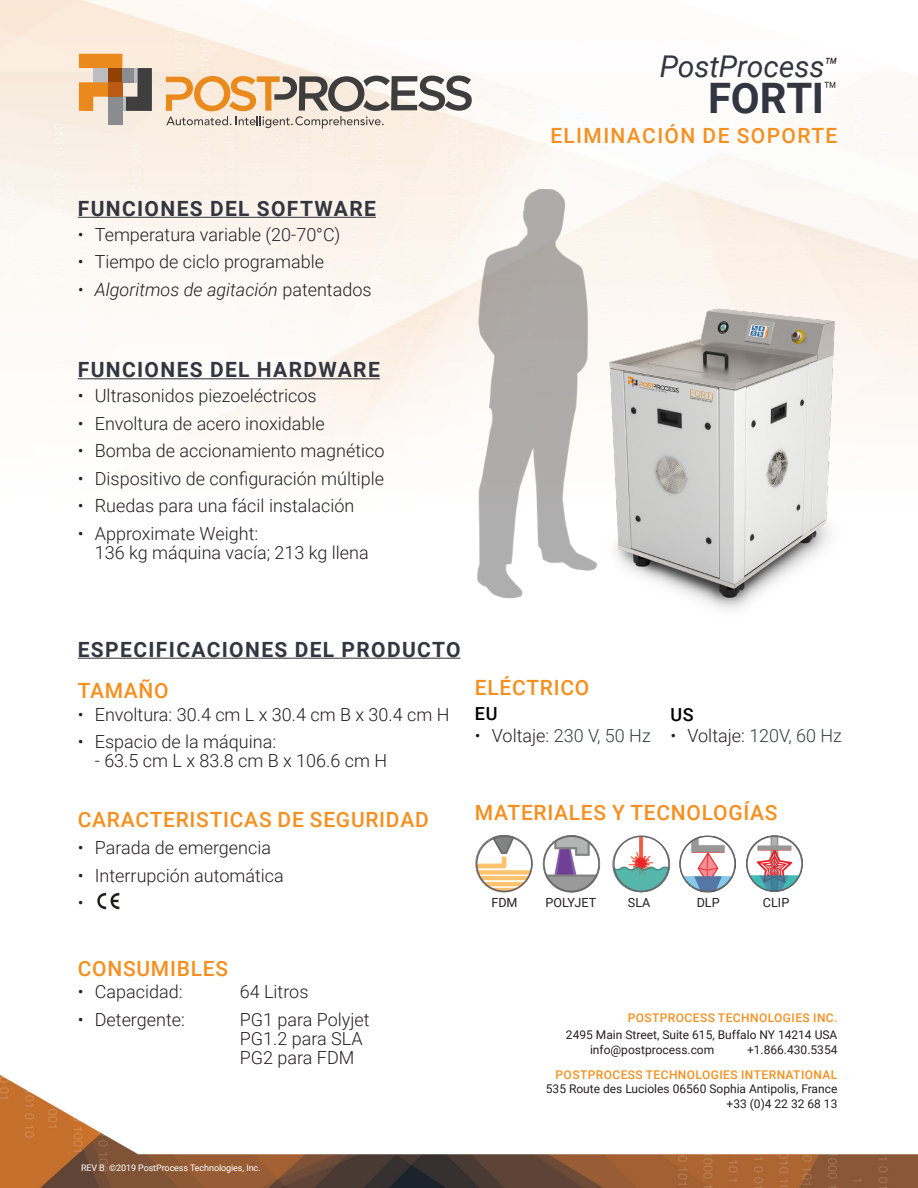
<style>
.page{position:relative;width:918px;height:1188px;background:#fff}
.page>*{position:absolute;margin:0;border:0;box-sizing:border-box;transform-origin:0 0}
.t1{font:700 42px "Roboto";letter-spacing:-.005em;color:#323640}
.t2{font:italic 30px "Roboto";letter-spacing:-.005em;color:#323640}
.t3{font:italic 22.5px "Roboto";color:#231f20}
.t4{font:300 22.5px "Roboto";color:#231f20}
.sub{font:700 21px "Roboto";letter-spacing:.065em;color:#323640}
.Sub2{font:500 21px "Roboto";letter-spacing:.035em;color:#f68f1e}
.Bullet{font:500 21px "Roboto";letter-spacing:.035em;color:#f68f1e}
.sub-2{font:500 21px "Roboto";letter-spacing:.065em;color:#f68f1e}
.t5{font:300 18px/19px "Roboto";color:#231f20}
.t6{font:300 18px "Roboto";color:#383c3b}
.t7{font:italic 300 18px "Roboto";color:#231f20}
.Sub2-2{font:500 18px "Roboto";color:#000}
.t8{font:12.6px "Roboto";color:#231f20}
.t9{font:12px/14.4px "Roboto";color:#231f20;text-align:right}
.Sub2-3{font:500 12px/25.5px "Roboto";letter-spacing:.035em;color:#f68f1e}
.t10{font:9px "Roboto";letter-spacing:-.01em;color:#fff}
.s1{font-style:normal}
.s2{color:#231f20}
.s3{font-weight:400;color:#231f20}
</style>
<div class="page">
<img style="left:0;top:0;width:918px;height:1188px">
<img style="left:460px;top:166px;width:155px;height:456px">
<hr style="left:78px;top:217px;width:298px;height:1px;background:#323640">
<hr style="left:78px;top:378px;width:302px;height:1px;background:#323640">
<hr style="left:78px;top:658px;width:383px;height:1px;background:#323640">
<img style="left:95px;top:888px;width:29px;height:29px">
<svg style="left:166px;top:76px;width:306px;height:53px;background:#cdbba8"></svg>
<svg style="left:79px;top:54px;width:73px;height:57px;background:#c2996c"></svg>
<div style="left:108px;top:68px;width:14px;height:14px;background:#924003"></div>
<div style="left:122px;top:68px;width:13px;height:14px;background:#8a8c8f"></div>
<hr style="left:134px;top:68px;width:3px;height:14px;background:#bcbdc0">
<hr style="left:122px;top:97px;width:3px;height:14px;background:#bcbdc0">
<div style="left:108px;top:97px;width:14px;height:28px;background:#8a8c8f"></div>
<div style="left:108px;top:82px;width:14px;height:15px;background:#bb5b14"></div>
<img style="left:482px;top:267px;width:436px;height:365px">
<img style="left:743px;top:835px;width:63px;height:59px">
<img style="left:679px;top:837px;width:57px;height:58px">
<img style="left:474px;top:836px;width:61px;height:58px">
<img style="left:540px;top:836px;width:62px;height:58px">
<img style="left:611px;top:837px;width:59px;height:57px">
<div style="left:543px;top:836px;width:57px;height:56px;border:2px solid #676767;border-radius:50%"></div>
<div style="left:476px;top:836px;width:57px;height:56px;border:2px solid #676767;border-radius:50%"></div>
<div style="left:613px;top:836px;width:57px;height:56px;border:2px solid #676767;border-radius:50%"></div>
<div style="left:679px;top:836px;width:57px;height:56px;border:2px solid #676767;border-radius:50%"></div>
<div style="left:746px;top:836px;width:57px;height:56px;border:2px solid #676767;border-radius:50%"></div>
<p class="sub" style="left:78px;top:194px;width:300px">FUNCIONES DEL SOFTWARE</p>
<p class="t5" style="left:95px;top:224px;width:247px">Temperatura variable (20-70°C(</p>
<p class="t5" style="left:78px;top:224px;width:7px">•</p>
<p class="t5" style="left:78px;top:252px;width:7px">•</p>
<p class="t7" style="left:78px;top:277px;width:7px">•</p>
<p class="t5" style="left:95px;top:252px;width:231px">Tiempo de ciclo programable</p>
<p class="t7" style="left:95px;top:277px;width:278px">Algoritmos de agitación <span class="s1">patentados</span></p>
<p class="sub" style="left:78px;top:355px;width:304px">FUNCIONES DEL HARDWARE</p>
<p class="t5" style="left:95px;top:386px;width:223px">Ultrasonidos piezoeléctricos</p>
<p class="t5" style="left:78px;top:386px;width:7px">•</p>
<p class="t5" style="left:78px;top:413px;width:7px">•</p>
<p class="t5" style="left:95px;top:413px;width:231px">Envoltura de acero inoxidable</p>
<p class="t5" style="left:78px;top:441px;width:7px">•</p>
<p class="t5" style="left:95px;top:441px;width:291px">Bomba de accionamiento magnético</p>
<p class="t5" style="left:78px;top:468px;width:7px">•</p>
<p class="t5" style="left:95px;top:468px;width:291px">Dispositivo de configuración múltiple</p>
<p class="t5" style="left:78px;top:496px;width:7px">•</p>
<p class="t5" style="left:95px;top:496px;width:261px">Ruedas para una fácil instalación</p>
<p class="t5" style="left:78px;top:523px;width:7px">•</p>
<p class="t5" style="left:95px;top:523px;width:165px">Approximate Weight:</p>
<p class="t5" style="left:95px;top:542px;width:275px">136 kg máquina vacía; 213 kg llena</p>
<p class="t2" style="left:660px;top:45px;width:166px">PostProcess</p>
<p class="t3" style="left:824px;top:50px;width:15px">TM</p>
<p class="t4" style="left:823px;top:74px;width:15px">TM</p>
<p class="t1" style="left:708px;top:68px;width:118px">FORTI</p>
<p class="sub-2" style="left:550px;top:121px;width:288px">ELIMINACIÓN DE SOPORTE</p>
<p class="sub" style="left:78px;top:634px;width:384px">ESPECIFICACIONES DEL PRODUCTO</p>
<p class="Sub2" style="left:78px;top:676px;width:92px">TAMAÑO</p>
<p class="t5" style="left:95px;top:704px;width:356px">Envoltura: 30.4 cm xL 30.4 cm B x 30.4 cm H</p>
<p class="t5" style="left:78px;top:704px;width:7px">•</p>
<p class="t5" style="left:78px;top:732px;width:7px">•</p>
<p class="t5" style="left:95px;top:732px;width:183px">Espacio de la máquina:</p>
<p class="t5" style="left:95px;top:751px;width:294px">- 63.5 cm xL 83.8 cm B x 106.6 cm H</p>
<p class="Bullet" style="left:78px;top:804px;width:353px">CARACTERISTICAS DE SEGURIDAD</p>
<p class="t5" style="left:95px;top:838px;width:178px">Parada de emergencia</p>
<p class="t5" style="left:78px;top:838px;width:7px">•</p>
<p class="t5" style="left:78px;top:865px;width:7px">•</p>
<p class="t5" style="left:78px;top:893px;width:7px">•</p>
<p class="t5" style="left:95px;top:865px;width:190px">Interrupción automática</p>
<p class="Sub2" style="left:475px;top:673px;width:116px">ELÉCTRICO</p>
<p class="Sub2-2" style="left:475px;top:701px;width:24px">EU</p>
<p class="t6" style="left:492px;top:723px;width:160px"><span class="s2">Voltaje</span>: 230 ,V 50 Hz</p>
<p class="t5" style="left:475px;top:725px;width:7px">•</p>
<p class="Sub2-2" style="left:671px;top:702px;width:25px">US</p>
<p class="t6" style="left:688px;top:723px;width:156px"><span class="s2">Voltaje:</span> 120 ,V 60 Hz</p>
<p class="t5" style="left:671px;top:726px;width:7px">•</p>
<p class="Sub2" style="left:475px;top:798px;width:304px">MATERIALES Y TECNOLOGÍAS</p>
<p class="t8" style="left:491px;top:893px;width:28px">FDM</p>
<p class="t8" style="left:546px;top:893px;width:52px">POLYJET</p>
<p class="t8" style="left:628px;top:893px;width:24px">SLA</p>
<p class="t8" style="left:697px;top:893px;width:24px">DLP</p>
<p class="t8" style="left:763px;top:893px;width:28px">CLIP</p>
<p class="Sub2" style="left:78px;top:954px;width:152px">CONSUMIBLES</p>
<p class="t5" style="left:78px;top:981px;width:7px">•</p>
<p class="t5" style="left:95px;top:981px;width:89px">Capacidad:</p>
<p class="t5" style="left:240px;top:981px;width:70px">64 Litros</p>
<p class="t5" style="left:78px;top:1009px;width:7px">•</p>
<p class="t5" style="left:95px;top:1009px;width:92px">Detergente:</p>
<p class="t5" style="left:240px;top:1009px;width:131px">PG1 para Polyjet</p>
<p class="t5" style="left:240px;top:1028px;width:124px">PG1.2 para SLA<br>PG2 para FDM</p>
<p class="t10" style="left:109px;top:1161px;width:153px">©2019 PostProcess Technologies, Inc.</p>
<p class="t10" style="left:81px;top:1161px;width:25px">REV B</p>
<p class="Sub2-3" style="left:628px;top:1004px;width:211px">POSTPROCESS TECHNOLOGIES INC.</p>
<p class="t9" style="left:566px;top:1027px;width:273px">2495 Main Street, Suite 615, Buffalo NY 14214 USA +1.866.430.5354</p>
<p class="Sub2-3" style="left:556px;top:1036px;width:283px;text-indent:34px"><span class="s3">info@postprocess.com<br></span>POSTPROCESS TECHNOLOGIES INTERNATIONAL</p>
<p class="t9" style="left:546px;top:1081px;width:293px">535 Route des Lucioles 06560 Sophia Antipolis, France</p>
<p class="t9" style="left:727px;top:1096px;width:112px">+33 4(0) 22 32 68 13</p>
</div>
